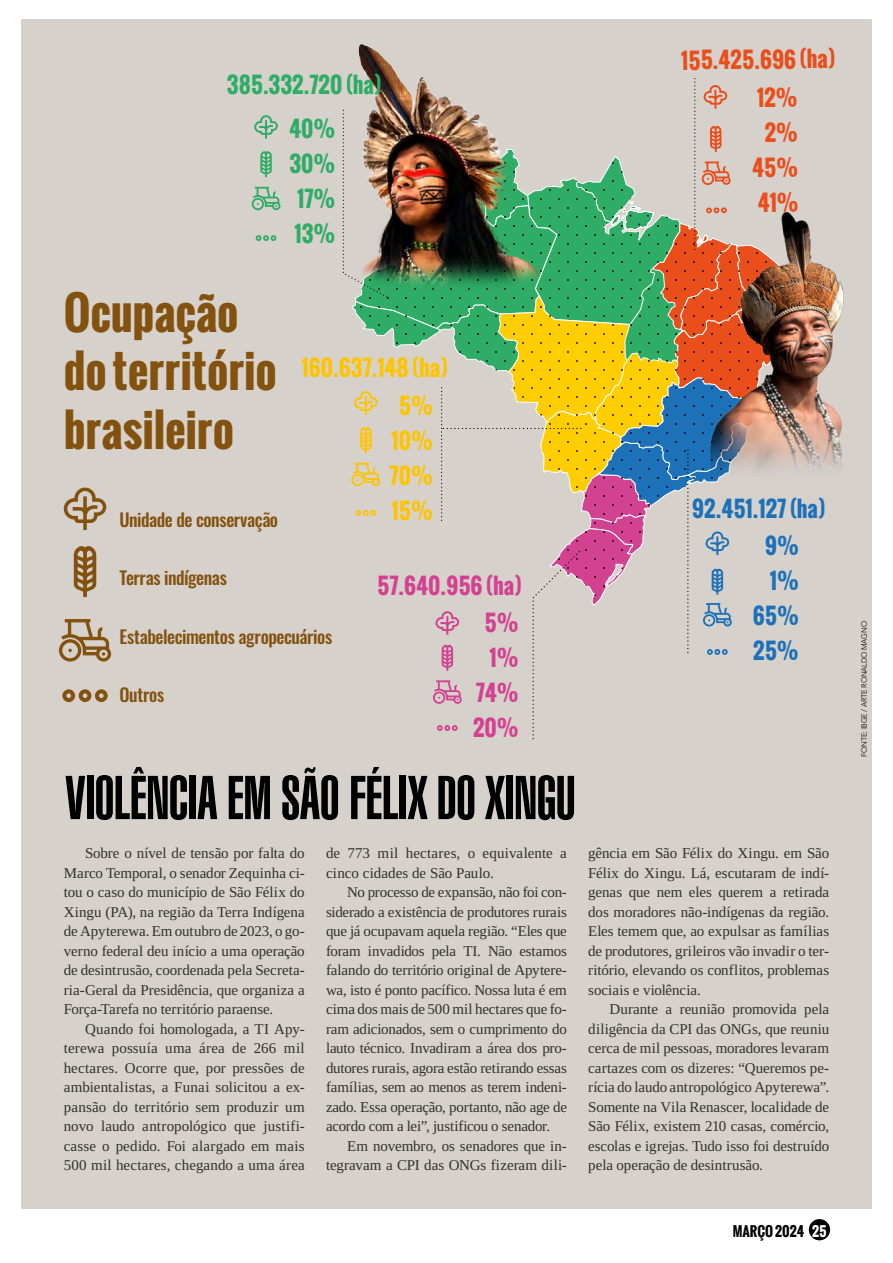
<style>
.page{position:relative;width:893px;height:1263px;background:#fff}
.page>*{position:absolute;margin:0;border:0;box-sizing:border-box;transform-origin:0 0}
.t1{font:900 extra-condensed 60px "Swiss 911 BT";color:#000}
.t2{font:700 45px/58.5px "Oswald";color:#83520e}
.t3{font:700 22.05px/35px "Oswald";color:#2fac66}
.t4{font:700 22.05px/35px "Oswald";color:#fdc400}
.t5{font:700 22.05px/35px "Oswald";color:#e94e1b;text-align:center}
.t6{font:700 22.05px/35px "Oswald";color:#1d71b8}
.t7{font:700 22.05px/35.2px "Oswald";color:#d24291;text-align:right}
.t8{font:500 18px "Oswald";letter-spacing:-.025em;color:#83520e}
.t9{font:15px/19.5px "Ascender Serif W02";color:#3c3c3b;text-align:justify}
.t10{font:700 13.5px "Oswald";color:#000}
.t11{font:300 7.5px "Avenir LT Std";letter-spacing:-.025em;color:#000}
.s1{color:#fff}
</style>
<div class="page">
<div style="left:21px;top:19px;width:851px;height:1190px;background:#d7d1cc"></div>
<svg style="left:254px;top:115px;width:24px;height:24px"></svg>
<svg style="left:252px;top:187px;width:28px;height:23px"></svg>
<svg style="left:260px;top:151px;width:12px;height:26px"></svg>
<svg style="left:256px;top:235px;width:20px;height:6px"></svg>
<svg style="left:342px;top:44px;width:502px;height:696px"></svg>
<svg style="left:64px;top:488px;width:42px;height:42px"></svg>
<svg style="left:74px;top:546px;width:22px;height:51px"></svg>
<svg style="left:59px;top:619px;width:52px;height:43px"></svg>
<svg style="left:62px;top:689px;width:46px;height:13px"></svg>
<div style="left:809px;top:1219px;width:21px;height:21px;background:#000;border-radius:50%"></div>
<h3 class="t3" style="left:289px;top:63px;width:94px;line-height:44.1px;text-indent:-62px">385.332.720 (ha)<br>40%</h3>
<h3 class="t3" style="left:289px;top:146px;width:48px;text-align:justify">30% 17% 13%</h3>
<h3 class="t5" style="left:681px;top:43px;width:156px;rotate:-1deg">155.425.696 (ha)</h3>
<h3 class="t5" style="left:751px;top:80px;width:48px;rotate:-1deg">12%<br>2%<br>45%<br>41%</h3>
<h2 class="t2" style="left:64px;top:283px;width:215px">Ocupação do território brasileiro</h2>
<h3 class="t4" style="left:399px;top:348px;width:51px;line-height:38.4px;text-indent:-97px">160.637.148 (ha)<br>5%</h3>
<h3 class="t4" style="left:390px;top:423px;width:45px;text-align:justify">10% 70% 15%</h3>
<p class="t8" style="left:120px;top:510px;width:160px">Unidade de conservação</p>
<p class="t8" style="left:120px;top:568px;width:109px">Terras indígenas</p>
<h3 class="t7" style="left:377px;top:568px;width:146px">57.640.956 (ha)<br>5%<br>1%<br>74%<br>20%</h3>
<p class="t8" style="left:120px;top:627px;width:214px">Estabelecimentos agropecuários</p>
<p class="t8" style="left:120px;top:685px;width:46px">Outros</p>
<h1 class="t1" style="left:66px;top:765px;width:511px">VIOLÊNCIA EM SÃO FÉLIX DO XINGU</h1>
<p class="t9" style="left:326px;top:844px;width:242px">de 773 mil hectares, o equivalente a cinco cidades de São Paulo.</p>
<p class="t9" style="left:326px;top:883px;width:242px;text-indent:21px">No processo de expansão, não foi con&shy;siderado a existência de produtores rurais que já ocupavam aquela região. “Eles que foram invadidos pela TI. Não estamos falando do território original de Apytere&shy;wa, isto é ponto pacífico. Nossa luta é em cima dos mais de 500 mil hectares que fo&shy;ram adicionados, sem o cumprimento do lauto técnico. Invadiram a área dos pro&shy;dutores rurais, agora estão retirando essas famílias, sem ao menos as terem indeni&shy;zado. Essa operação, portanto, não age de acordo com a lei”, justificou o senador.</p>
<p class="t9" style="left:326px;top:1136px;width:242px;text-align:right">Em novembro, os senadores que in&shy;tegravam a CPI das ONGs fizeram dili-</p>
<p class="t9" style="left:64px;top:844px;width:242px;text-indent:21px">Sobre o nível de tensão por falta do Marco Temporal, o senador Zequinha ci&shy;tou o caso do município de São Félix do Xingu (PA), na região da Terra Indígena de Apyterewa. Em outubro de 2023, o go&shy;verno federal deu início a uma operação de desintrusão, coordenada pela Secreta&shy;ria-Geral da Presidência, que organiza a Força-Tarefa no território paraense.</p>
<p class="t9" style="left:64px;top:1019px;width:242px;text-indent:21px">Quando foi homologada, a TI Apy&shy;terewa possuía uma área de 266 mil hectares. Ocorre que, por pressões de ambientalistas, a Funai solicitou a ex&shy;pansão do território sem produzir um novo laudo antropológico que justifi&shy;casse o pedido. Foi alargado em mais 500 mil hectares, chegando a uma área</p>
<h3 class="t6" style="left:765px;top:490px;width:62px;line-height:37.2px;text-indent:-73px">92.451.127 (ha)<br>9%</h3>
<h3 class="t6" style="left:753px;top:563px;width:48px;text-align:justify;text-indent:17px">1% 65% 25%</h3>
<p class="t9" style="left:588px;top:844px;width:242px">gência em São Félix do Xingu. em São Félix do Xingu. Lá, escutaram de indí&shy;genas que nem eles querem a retirada dos moradores não-indígenas da região.<br>Eles temem que, ao expulsar as famílias de produtores, grileiros vão invadir o ter&shy;ritório, elevando os conflitos, problemas sociais e violência.</p>
<p class="t9" style="left:588px;top:1000px;width:242px;text-indent:21px">Durante a reunião promovida pela diligência da CPI das ONGs, que reuniu cerca de mil pessoas, moradores levaram cartazes com os dizeres: “Queremos pe&shy;rícia do laudo antropológico Apyterewa”.<br>Somente na Vila Renascer, localidade de São Félix, existem 210 casas, comércio, escolas e igrejas. Tudo isso foi destruído pela operação de desintrusão.</p>
<p class="t10" style="left:733px;top:1221px;width:95px">MARÇO 2024 <span class="s1">25</span></p>
<p class="t11" style="left:860px;top:757px;width:137px;rotate:-90deg">FONTE: IBGE / ARTE RONALDO MAGNO</p>
</div>
